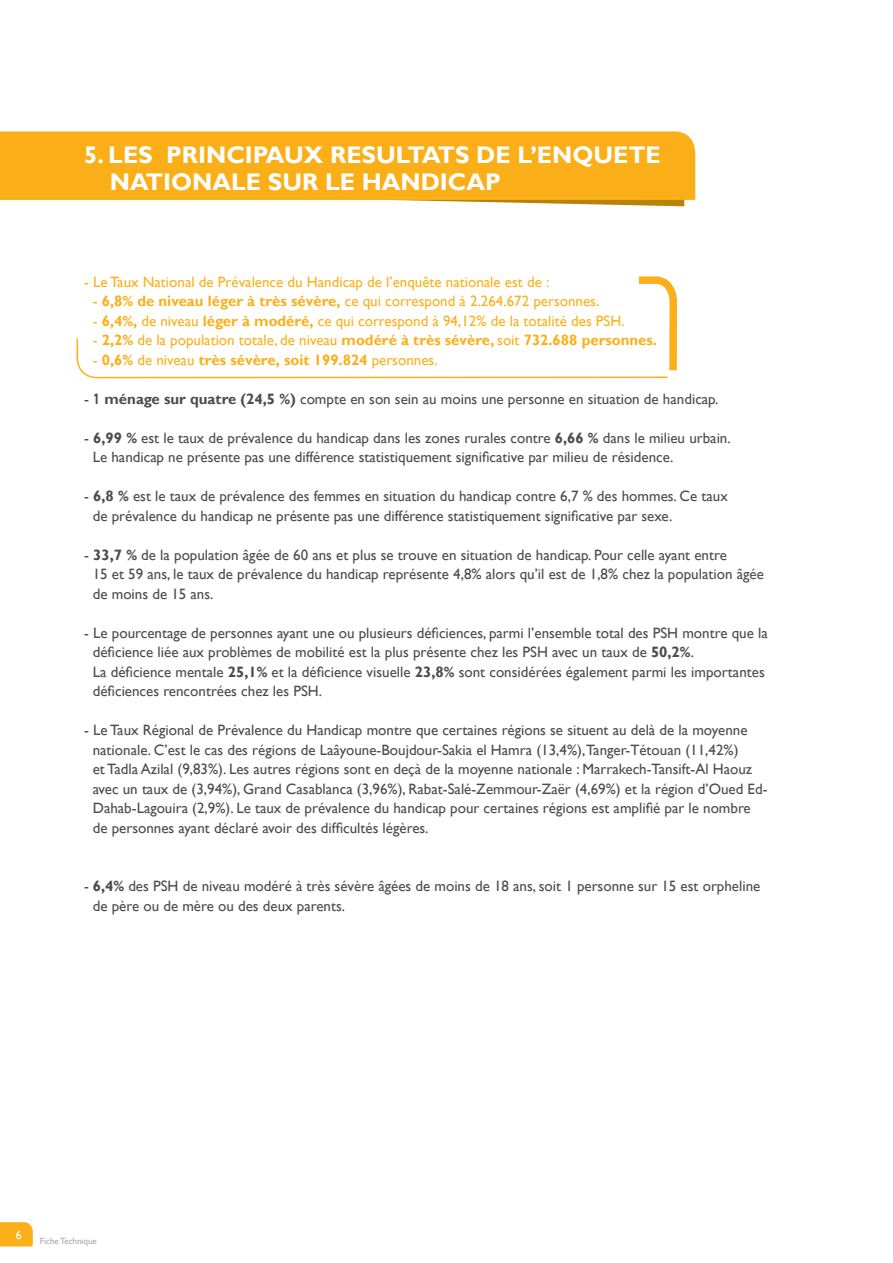
<style>
.page{position:relative;width:893px;height:1263px;background:#fff}
.page>*{position:absolute;margin:0;border:0;box-sizing:border-box;transform-origin:0 0}
.t1{font:700 24px/27px "Gill Sans";color:#fff}
.t2{font:15px/19.5px "Gill Sans";color:#4b4c4d}
.t3{font:15px "Gill Sans";color:#fbb01a}
.t4{font:700 15px "Gill Sans";color:#fbb01a}
.t5{font:12px "Gill Sans";color:#fff}
.t6{font:9px "Gill Sans";color:#a8a9ad}
.s1{font-weight:700}
.s2{font-weight:400}
.s3{font-family:"PF Din Text";font-weight:700}
</style>
<div class="page">
<svg style="left:394px;top:200px;width:290px;height:6px"></svg>
<div style="left:0;top:131px;width:695px;height:69px;background:#faaf18"></div>
<svg style="left:0;top:1222px;width:33px;height:24px"></svg>
<svg style="left:76px;top:276px;width:601px;height:103px"></svg>
<h1 class="t1" style="left:110px;top:142px;width:552px;text-indent:-26px">5. LES PRINCIPAUX RESULTATS DE L’ENQUETE<br>NATIONALE SUR LE HANDICAP</h1>
<p class="t3" style="left:84px;top:273px;width:467px">- Le Taux National de Prévalence du Handicap de l’enquête nationale est de :</p>
<p class="t3" style="left:93px;top:292px;width:508px">- <span class="s1">6,8% de niveau léger à très sévère,</span> ce qui correspond à 2.264.672 personnes.</p>
<p class="t3" style="left:93px;top:312px;width:533px">- <span class="s1">6,4%,</span> de niveau <span class="s1">léger à modéré,</span> ce qui correspond à 94,12% de la totalité des PSH.</p>
<p class="t4" style="left:93px;top:331px;width:566px"><span class="s2">-</span> 2,2% <span class="s2">de la population totale, de niveau</span> modéré à très sévère, <span class="s2">soit</span> 732.688 personnes.</p>
<p class="t4" style="left:93px;top:351px;width:346px"><span class="s2">-</span> 0,6% <span class="s2">de niveau</span> très sévère, soit 199.824 <span class="s2">personnes.</span></p>
<p class="t2" style="left:84px;top:389px;width:636px">- <span class="s3">1</span> <span class="s1">ménage sur quatre (24,5 %)</span> compte en son sein au moins une personne en situation de handicap.</p>
<p class="t2" style="left:93px;top:428px;width:639px;text-indent:-9px">- <span class="s1">6,99 %</span> est le taux de prévalence du handicap dans les zones rurales contre <span class="s1">6,66 %</span> dans le milieu urbain.<br>Le handicap ne présente pas une différence statistiquement significative par milieu de résidence.</p>
<p class="t2" style="left:93px;top:487px;width:637px;text-indent:-9px">- <span class="s1">6,8 %</span> est le taux de prévalence des femmes en situation du handicap contre 6,7 % des hommes. Ce taux de prévalence du handicap ne présente pas une différence statistiquement significative par sexe.</p>
<p class="t2" style="left:93px;top:545px;width:673px;text-indent:-9px">- <span class="s1">33,7 %</span> de la population âgée de 60 ans et plus se trouve en situation de handicap. Pour celle ayant entre<br>15 et 59 ans, le taux de prévalence du handicap représente 4,8% alors qu’il est de 1,8% chez la population âgée de moins de 15 ans.</p>
<p class="t2" style="left:93px;top:623px;width:676px;text-indent:-8px">- Le pourcentage de personnes ayant une ou plusieurs déficiences, parmi l’ensemble total des PSH montre que la déficience liée aux problèmes de mobilité est la plus présente chez les PSH avec un taux de <span class="s1">50,2%</span>.<br>La déficience mentale <span class="s1">25,1%</span> et la déficience visuelle <span class="s1">23,8%</span> sont considérées également parmi les importantes déficiences rencontrées chez les PSH.</p>
<p class="t2" style="left:93px;top:721px;width:676px;text-indent:-9px">- Le Taux Régional de Prévalence du Handicap montre que certaines régions se situent au delà de la moyenne nationale. C’est le cas des régions de Laâyoune-Boujdour-Sakia el Hamra (13,4%),Tanger-Tétouan (11,42%)<br>et Tadla Azilal (9,83%). Les autres régions sont en deçà de la moyenne nationale : Marrakech-Tansift-Al Haouz avec un taux de (3,94%), Grand Casablanca (3,96%), Rabat-Salé-Zemmour-Zaër (4,69%) et la région d’Oued Ed-Dahab-Lagouira (2,9%). Le taux de prévalence du handicap pour certaines régions est amplifié par le nombre de personnes ayant déclaré avoir des difficultés légères.</p>
<p class="t2" style="left:93px;top:877px;width:669px;text-indent:-9px">- <span class="s1">6,4%</span> des PSH de niveau modéré à très sévère âgées de moins de 18 ans, soit 1 personne sur 15 est orpheline de père ou de mère ou des deux parents.</p>
<p class="t5" style="left:16px;top:1228px;width:7px">6</p>
<p class="t6" style="left:40px;top:1236px;width:58px">Fiche Technique</p>
</div>
